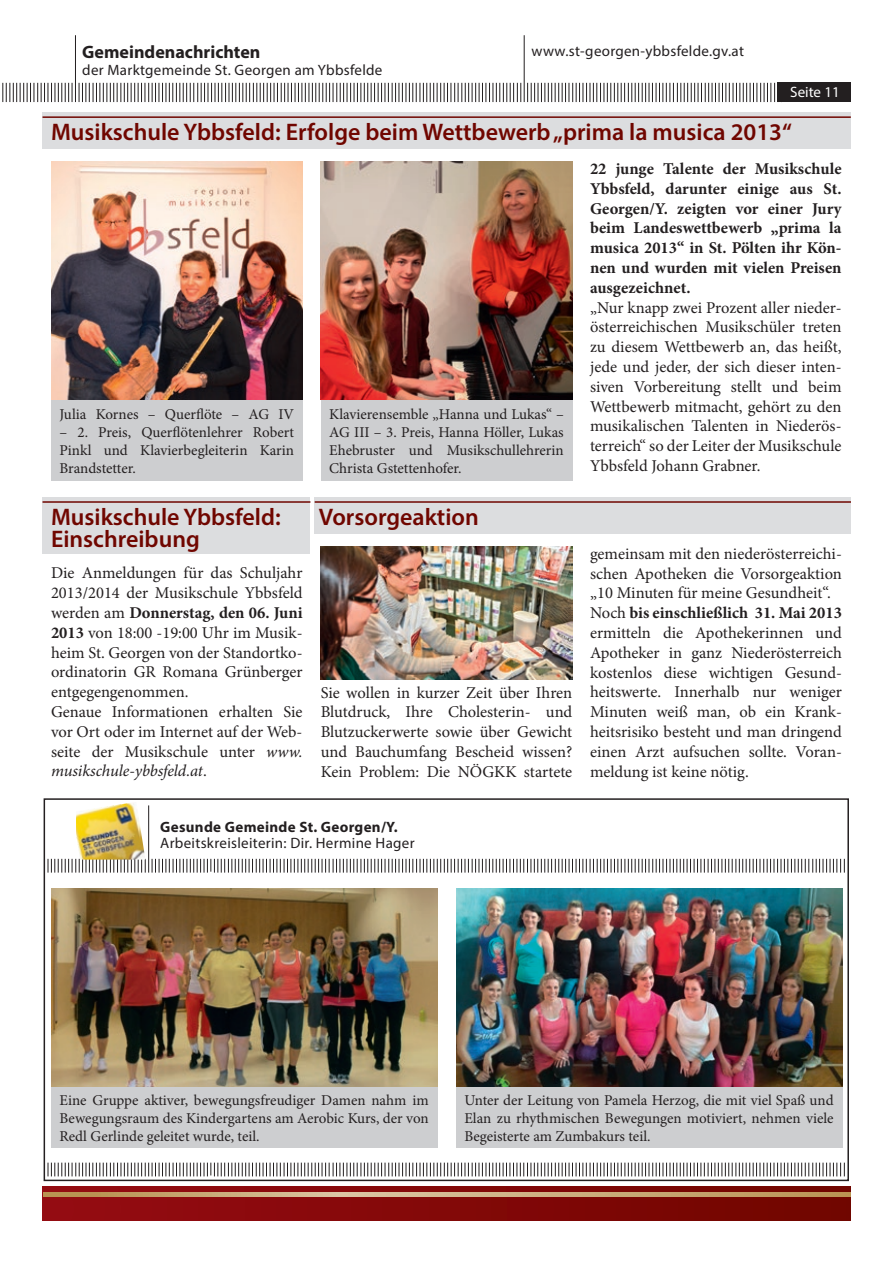
<style>
.page{position:relative;width:893px;height:1263px;background:#fff}
.page>*{position:absolute;margin:0;border:0;box-sizing:border-box;transform-origin:0 0}
.t1{font:600 24px/22.5px "Myriad Pro";color:#700600}
.t2{font:700 18px "Myriad Pro";color:#231f20}
.t3{font:16.5px/19.8px "Minion Pro";color:#231f20;text-align:justify}
.t4{font:700 16.5px/19.8px "Minion Pro";color:#231f20;text-align:justify}
.t5{font:15px/18px "Minion Pro";color:#231f20;text-align:justify}
.t6{font:15px "Myriad Pro";letter-spacing:.02em;color:#231f20}
.t7{font:700 15px "Myriad Pro";letter-spacing:.02em;color:#231f20}
.t8{font:15px "Myriad Pro";color:#fff}
.s1{font-weight:700}
.s2{font-style:italic}
</style>
<div class="page">
<hr style="left:524px;top:35px;width:1px;height:67px;background:#231f20">
<hr style="left:75px;top:35px;width:1px;height:67px;background:#231f20">
<svg style="left:79px;top:83px;width:442px;height:19px"></svg>
<svg style="left:2px;top:83px;width:71px;height:19px"></svg>
<svg style="left:527px;top:83px;width:251px;height:19px"></svg>
<div style="left:778px;top:83px;width:73px;height:19px;background:#231f20"></div>
<svg style="left:43px;top:1186px;width:808px;height:34px;background:#850d0c"></svg>
<svg style="left:44px;top:1192px;width:807px;height:4px;background:#c9aa78"></svg>
<div style="left:43px;top:113px;width:808px;height:36px;background:#dcdddf"></div>
<hr style="left:43px;top:116px;width:808px;height:2px;background:#700600">
<div style="left:321px;top:400px;width:251px;height:80px;background:#cdced0"></div>
<div style="left:51px;top:400px;width:252px;height:80px;background:#cdced0"></div>
<div style="left:51px;top:1087px;width:386px;height:61px;background:#cdced0"></div>
<div style="left:456px;top:1087px;width:386px;height:61px;background:#cdced0"></div>
<img style="left:321px;top:162px;width:251px;height:238px">
<img style="left:51px;top:162px;width:252px;height:238px">
<div style="left:43px;top:497px;width:267px;height:57px;background:#dcdddf"></div>
<hr style="left:43px;top:501px;width:267px;height:2px;background:#700600">
<hr style="left:148px;top:805px;width:1px;height:68px;background:#231f20">
<svg style="left:48px;top:859px;width:98px;height:14px"></svg>
<img style="left:76px;top:803px;width:69px;height:57px">
<svg style="left:152px;top:859px;width:693px;height:14px"></svg>
<svg style="left:48px;top:1162px;width:797px;height:14px"></svg>
<img style="left:52px;top:888px;width:385px;height:199px">
<img style="left:457px;top:888px;width:385px;height:199px">
<div style="left:44px;top:798px;width:805px;height:383px;border:2px solid #231f20"></div>
<div style="left:315px;top:497px;width:536px;height:37px;background:#dcdddf"></div>
<hr style="left:315px;top:501px;width:536px;height:2px;background:#700600">
<img style="left:321px;top:547px;width:251px;height:132px">
<p class="t2" style="left:82px;top:40px;width:180px">Gemeindenachrichten</p>
<p class="t6" style="left:532px;top:42px;width:214px">www.st-georgen-ybbsfelde.gv.at</p>
<p class="t6" style="left:82px;top:61px;width:302px">der Marktgemeinde St. Georgen am Ybbsfelde</p>
<p class="t8" style="left:790px;top:83px;width:51px">Seite 11</p>
<h1 class="t1" style="left:51px;top:120px;width:742px">Musikschule Ybbsfeld: Erfolge beim Wettbewerb „prima la musica 2013“</h1>
<p class="t4" style="left:590px;top:159px;width:253px">22 junge Talente der Musikschule Ybbsfeld, darunter einige aus St.<br>Georgen/Y. zeigten vor einer Jury beim Landeswettbewerb „prima la musica 2013“ in St. Pölten ihr Kön&shy;nen und wurden mit vielen Preisen ausgezeichnet.</p>
<p class="t3" style="left:590px;top:297px;width:253px">„Nur knapp zwei Prozent aller nieder&shy;österreichischen Musikschüler treten zu diesem Wettbewerb an, das heißt, jede und jeder, der sich dieser inten&shy;siven Vorbereitung stellt und beim Wettbewerb mitmacht, gehört zu den musikalischen Talenten in Niederös&shy;terreich“ so der Leiter der Musikschule Ybbsfeld Johann Grabner.</p>
<p class="t5" style="left:329px;top:405px;width:236px">Klavierensemble „Hanna und Lukas“ – AG III – 3. Preis, Hanna Höller, Lukas Ehebruster und Musikschullehrerin Christa Gstettenhofer.</p>
<p class="t5" style="left:60px;top:405px;width:236px">Julia Kornes – Querflöte – AG IV</p>
<p class="t5" style="left:60px;top:423px;width:236px">– 2. Preis, Querflötenlehrer Robert Pinkl und Klavierbegleiterin Karin Brandstetter.</p>
<h1 class="t1" style="left:51px;top:505px;width:231px">Musikschule Ybbsfeld:<br>Einschreibung</h1>
<p class="t3" style="left:51px;top:563px;width:253px;text-align:left">Die Anmeldungen für das Schuljahr<br>2013/2014 der Musikschule Ybbsfeld werden am <span class="s1">Donnerstag, den 06. Juni<br>2013</span> von 18:00 -19:00 Uhr im Musik&shy;heim St. Georgen von der Standortko&shy;ordinatorin GR Romana Grünberger entgegengenommen.<br>Genaue Informationen erhalten Sie vor Ort oder im Internet auf der Web&shy;seite der Musikschule unter <span class="s2">www. musikschule-ybbsfeld.at</span>.</p>
<h1 class="t1" style="left:319px;top:505px;width:161px">Vorsorgeaktion</h1>
<p class="t3" style="left:321px;top:682px;width:253px">Sie wollen in kurzer Zeit über Ihren Blutdruck, Ihre Cholesterin- und Blutzuckerwerte sowie über Gewicht und Bauchumfang Bescheid wissen?<br>Kein Problem: Die NÖGKK startete</p>
<p class="t7" style="left:160px;top:817px;width:239px">Gesunde Gemeinde St. Georgen/Y.</p>
<p class="t6" style="left:160px;top:834px;width:256px">Arbeitskreisleiterin: Dir. Hermine Hager</p>
<p class="t3" style="left:590px;top:544px;width:253px;text-align:left">gemeinsam mit den niederösterreichi&shy;schen Apotheken die Vorsorgeaktion „10 Minuten für meine Gesundheit“.<br>Noch <span class="s1">bis einschließlich 31. Mai 2013 </span>ermitteln die Apothekerinnen und Apotheker in ganz Niederösterreich kostenlos diese wichtigen Gesund&shy;heitswerte. Innerhalb nur weniger Minuten weiß man, ob ein Krank&shy;heitsrisiko besteht und man dringend einen Arzt aufsuchen sollte. Voran&shy;meldung ist keine nötig.</p>
<p class="t5" style="left:60px;top:1091px;width:371px">Eine Gruppe aktiver, bewegungsfreudiger Damen nahm im Bewegungsraum des Kindergartens am Aerobic Kurs, der von Redl Gerlinde geleitet wurde, teil.</p>
<p class="t5" style="left:464px;top:1091px;width:371px">Unter der Leitung von Pamela Herzog, die mit viel Spaß und Elan zu rhythmischen Bewegungen motiviert, nehmen viele Begeisterte am Zumbakurs teil.</p>
</div>
